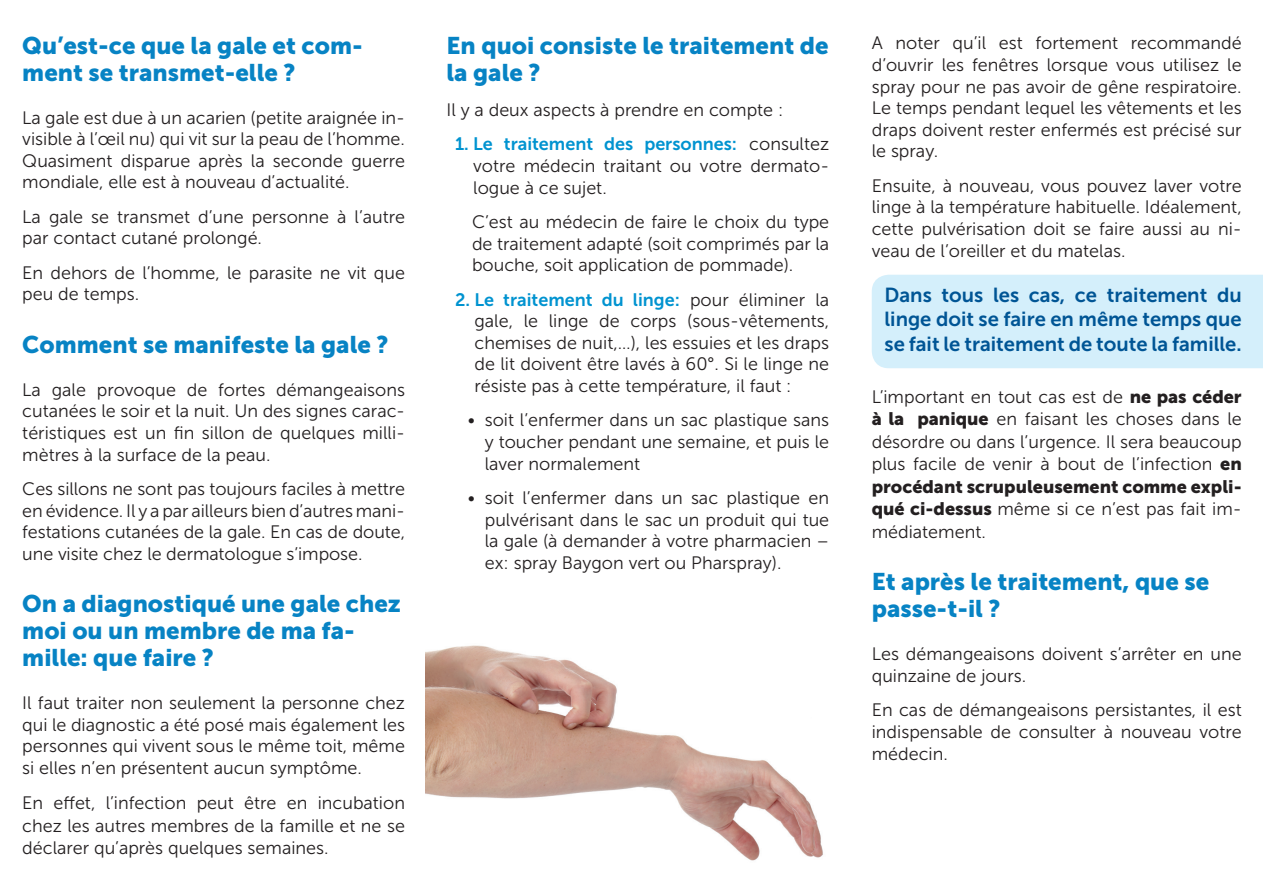
<style>
.page{position:relative;width:1263px;height:893px;background:#fff}
.page>*{position:absolute;margin:0;border:0;box-sizing:border-box;transform-origin:0 0}
.t1{font:24px/27px "Museo Sans 900";color:#0783c4}
.t2{font:20.25px/24.3px "Museo Sans 700";color:#005595;text-align:justify}
.t3{font:18px/21.6px "Museo Sans 300";color:#231f20;text-align:justify}
.t4{font:18px "Museo Sans 700";color:#0093d0}
.t5{font:18px "Museo Sans 900";color:#231f20}
.s1{font-family:"Museo Sans 300";color:#231f20}
.s2{font-family:"Museo Sans 900"}
</style>
<div class="page">
<div style="left:872px;top:275px;width:391px;height:93px;background:#d4effb"></div>
<img style="left:425px;top:645px;width:398px;height:216px">
<h1 class="t1" style="left:22px;top:32px;width:342px">Qu’est-ce que la gale et com&shy;ment se transmet-elle ?</h1>
<p class="t3" style="left:22px;top:107px;width:384px">La gale est due à un acarien (petite araignée in&shy;visible à l’œil nu) qui vit sur la peau de l’homme.<br>Quasiment disparue après la seconde guerre mondiale, elle est à nouveau d’actualité.</p>
<p class="t3" style="left:22px;top:206px;width:384px">La gale se transmet d’une personne à l’autre par contact cutané prolongé.</p>
<p class="t3" style="left:22px;top:262px;width:384px">En dehors de l’homme, le parasite ne vit que peu de temps.</p>
<h1 class="t1" style="left:22px;top:331px;width:368px">Comment se manifeste la gale ?</h1>
<p class="t3" style="left:22px;top:379px;width:384px">La gale provoque de fortes démangeaisons cutanées le soir et la nuit. Un des signes carac&shy;téristiques est un fin sillon de quelques milli&shy;mètres à la surface de la peau.</p>
<p class="t3" style="left:22px;top:478px;width:384px">Ces sillons ne sont pas toujours faciles à mettre en évidence. Il y a par ailleurs bien d’autres mani&shy;festations cutanées de la gale. En cas de doute, une visite chez le dermatologue s’impose.</p>
<h1 class="t1" style="left:22px;top:590px;width:380px">On a diagnostiqué une gale chez moi ou un membre de ma fa&shy;mille: que faire ?</h1>
<p class="t3" style="left:22px;top:692px;width:384px">Il faut traiter non seulement la personne chez qui le diagnostic a été posé mais également les personnes qui vivent sous le même toit, même si elles n’en présentent aucun symptôme.</p>
<p class="t3" style="left:22px;top:792px;width:384px;line-height:22.5px">En effet, l’infection peut être en incubation chez les autres membres de la famille et ne se déclarer qu’après quelques semaines.</p>
<h1 class="t1" style="left:446px;top:32px;width:384px">En quoi consiste le traitement de la gale ?</h1>
<p class="t3" style="left:446px;top:99px;width:338px">Il y a deux aspects à prendre en compte :</p>
<p class="t4" style="left:455px;top:134px;width:376px">1. Le traitement des personnes: <span class="s1">consultez</span></p>
<p class="t3" style="left:473px;top:155px;width:357px">votre médecin traitant ou votre dermato&shy;logue à ce sujet.</p>
<p class="t3" style="left:472px;top:211px;width:359px">C’est au médecin de faire le choix du type de traitement adapté (soit comprimés par la bouche, soit application de pommade).</p>
<p class="t4" style="left:455px;top:289px;width:376px">2. Le traitement du linge: <span class="s1">pour éliminer la</span></p>
<p class="t3" style="left:474px;top:310px;width:356px">gale, le linge de corps (sous-vêtements, chemises de nuit,…), les essuies et les draps de lit doivent être lavés à 60°. Si le linge ne résiste pas à cette température, il faut :</p>
<p class="t3" style="left:485px;top:409px;width:346px;text-indent:-17px">• soit l’enfermer dans un sac plastique sans y toucher pendant une semaine, et puis le laver normalement</p>
<p class="t3" style="left:485px;top:487px;width:346px;text-indent:-17px">• soit l’enfermer dans un sac plastique en pulvérisant dans le sac un produit qui tue la gale (à demander à votre pharmacien – ex: spray Baygon vert ou Pharspray).</p>
<p class="t3" style="left:872px;top:32px;width:371px">A noter qu’il est fortement recommandé d’ouvrir les fenêtres lorsque vous utilisez le spray pour ne pas avoir de gêne respiratoire.<br>Le temps pendant lequel les vêtements et les draps doivent rester enfermés est précisé sur le spray.</p>
<p class="t3" style="left:872px;top:175px;width:371px">Ensuite, à nouveau, vous pouvez laver votre linge à la température habituelle. Idéalement, cette pulvérisation doit se faire aussi au ni&shy;veau de l’oreiller et du matelas.</p>
<p class="t2" style="left:884px;top:283px;width:359px">Dans tous les cas, ce traitement du linge doit se faire en même temps que se fait le traitement de toute la famille.</p>
<p class="t3" style="left:872px;top:386px;width:371px;line-height:22.5px">L’important en tout cas est de <span class="s2">ne pas céder à la panique</span> en faisant les choses dans le désordre ou dans l’urgence. Il sera beaucoup plus facile de venir à bout de l’infection <span class="s2">en</span></p>
<p class="t5" style="left:872px;top:476px;width:371px">procédant scrupuleusement comme expli-</p>
<p class="t3" style="left:872px;top:498px;width:371px;line-height:22.5px"><span class="s2">qué ci-dessus</span> même si ce n’est pas fait im&shy;médiatement.</p>
<h1 class="t1" style="left:872px;top:568px;width:339px">Et après le traitement, que se passe-t-il ?</h1>
<p class="t3" style="left:872px;top:643px;width:371px">Les démangeaisons doivent s’arrêter en une quinzaine de jours.</p>
<p class="t3" style="left:872px;top:699px;width:371px">En cas de démangeaisons persistantes, il est indispensable de consulter à nouveau votre médecin.</p>
</div>
